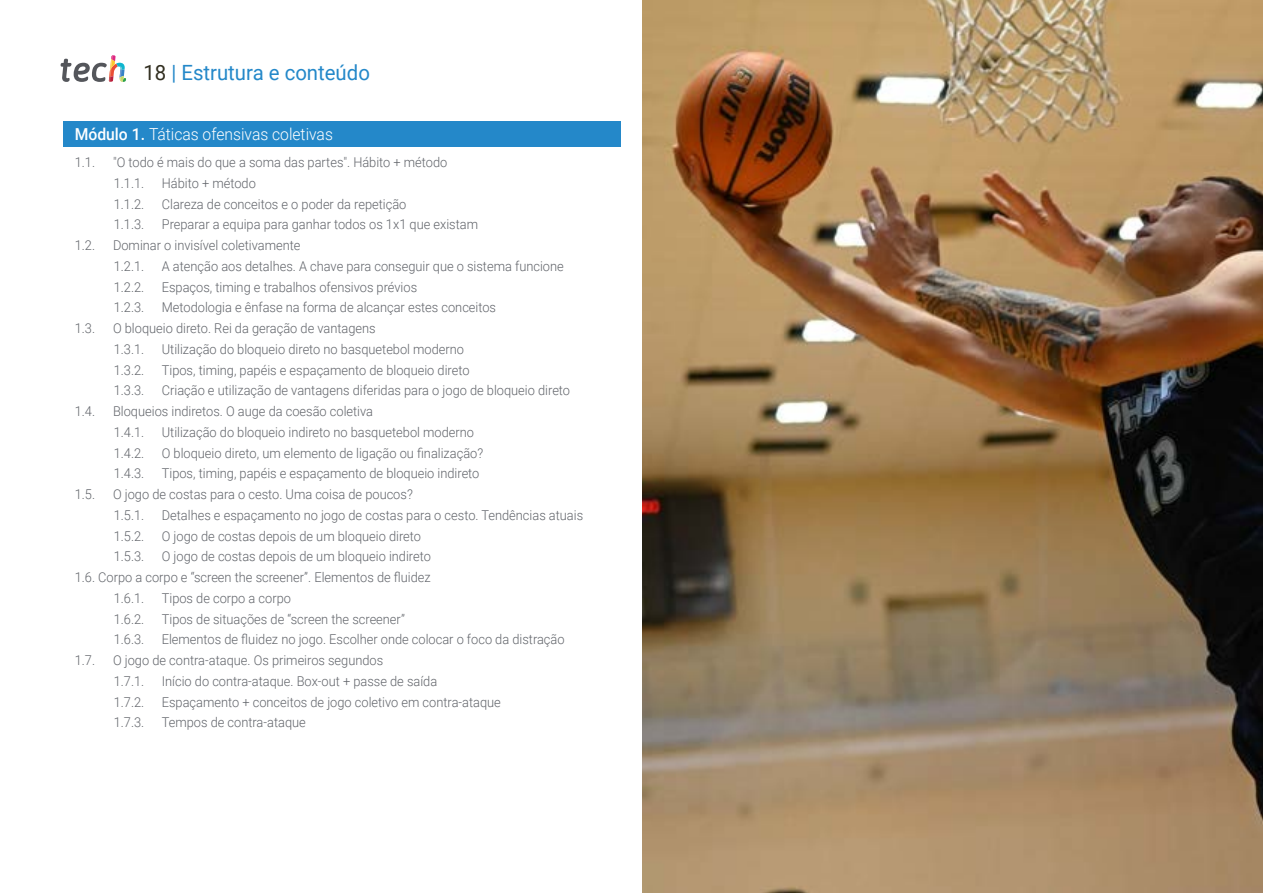
<style>
.page{position:relative;width:1263px;height:893px;background:#fff}
.page>*{position:absolute;margin:0;border:0;box-sizing:border-box;transform-origin:0 0}
.t1{font:21px "Roboto";color:#2488c9}
.t2{font:300 16.5px "Roboto";color:#fff;scale:.95 1}
.t3{font:300 13.5px/20.7px "Roboto";color:#61646a;scale:.95 1}
.s1{color:#312e20}
.s2{font-weight:500}
</style>
<div class="page">
<svg style="left:61px;top:55px;width:65px;height:27px"></svg>
<div style="left:64px;top:121px;width:557px;height:25px;background:#2488c9"></div>
<img style="left:642px;top:0;width:621px;height:893px">
<h1 class="t1" style="left:144px;top:57px;width:228px"><span class="s1">18</span> | Estrutura e conteúdo</h1>
<p class="t2" style="left:75px;top:123px;width:273px"><span class="s2">Módulo 1.</span> Táticas ofensivas coletivas</p>
<p class="t3" style="left:75px;top:151px;width:23px">1.1.</p>
<p class="t3" style="left:113px;top:151px;width:353px">"O todo é mais do que a soma das partes". Hábito + método<br>1.1.1.</p>
<p class="t3" style="left:162px;top:172px;width:101px">Hábito + método</p>
<p class="t3" style="left:114px;top:193px;width:34px">1.1.2.</p>
<p class="t3" style="left:162px;top:193px;width:259px">Clareza de conceitos e o poder da repetição</p>
<p class="t3" style="left:114px;top:214px;width:34px">1.1.3.</p>
<p class="t3" style="left:162px;top:214px;width:334px">Preparar a equipa para ganhar todos os 1x1 que existam</p>
<p class="t3" style="left:75px;top:234px;width:23px">1.2.</p>
<p class="t3" style="left:113px;top:234px;width:199px">Dominar o invisível coletivamente<br>1.2.1.</p>
<p class="t3" style="left:162px;top:255px;width:425px">A atenção aos detalhes. A chave para conseguir que o sistema funcione</p>
<p class="t3" style="left:114px;top:276px;width:34px">1.2.2.</p>
<p class="t3" style="left:162px;top:276px;width:270px">Espaços, timing e trabalhos ofensivos prévios</p>
<p class="t3" style="left:114px;top:297px;width:34px">1.2.3.</p>
<p class="t3" style="left:162px;top:297px;width:353px">Metodologia e ênfase na forma de alcançar estes conceitos</p>
<p class="t3" style="left:75px;top:317px;width:23px">1.3.</p>
<p class="t3" style="left:113px;top:317px;width:278px">O bloqueio direto. Rei da geração de vantagens<br>1.3.1.</p>
<p class="t3" style="left:162px;top:338px;width:320px">Utilização do bloqueio direto no basquetebol moderno</p>
<p class="t3" style="left:114px;top:359px;width:34px">1.3.2.</p>
<p class="t3" style="left:162px;top:359px;width:325px">Tipos, timing, papéis e espaçamento de bloqueio direto</p>
<p class="t3" style="left:114px;top:380px;width:34px">1.3.3.</p>
<p class="t3" style="left:162px;top:380px;width:431px">Criação e utilização de vantagens diferidas para o jogo de bloqueio direto</p>
<p class="t3" style="left:75px;top:400px;width:23px">1.4.</p>
<p class="t3" style="left:113px;top:400px;width:275px">Bloqueios indiretos. O auge da coesão coletiva<br>1.4.1.</p>
<p class="t3" style="left:162px;top:421px;width:330px">Utilização do bloqueio indireto no basquetebol moderno</p>
<p class="t3" style="left:114px;top:442px;width:34px">1.4.2.</p>
<p class="t3" style="left:162px;top:442px;width:340px">O bloqueio direto, um elemento de ligação ou finalização?</p>
<p class="t3" style="left:114px;top:463px;width:34px">1.4.3.</p>
<p class="t3" style="left:162px;top:463px;width:336px">Tipos, timing, papéis e espaçamento de bloqueio indireto</p>
<p class="t3" style="left:75px;top:483px;width:23px">1.5.</p>
<p class="t3" style="left:113px;top:483px;width:317px">O jogo de costas para o cesto. Uma coisa de poucos?<br>1.5.1.</p>
<p class="t3" style="left:162px;top:504px;width:445px">Detalhes e espaçamento no jogo de costas para o cesto. Tendências atuais</p>
<p class="t3" style="left:114px;top:525px;width:34px">1.5.2.</p>
<p class="t3" style="left:162px;top:525px;width:274px">O jogo de costas depois de um bloqueio direto</p>
<p class="t3" style="left:114px;top:546px;width:34px">1.5.3.</p>
<p class="t3" style="left:162px;top:546px;width:285px">O jogo de costas depois de um bloqueio indireto</p>
<p class="t3" style="left:75px;top:566px;width:376px">1.6. Corpo a corpo e “screen the screener”. Elementos de fluidez</p>
<p class="t3" style="left:114px;top:587px;width:34px">1.6.1.</p>
<p class="t3" style="left:162px;top:587px;width:137px">Tipos de corpo a corpo</p>
<p class="t3" style="left:114px;top:608px;width:34px">1.6.2.</p>
<p class="t3" style="left:162px;top:608px;width:257px">Tipos de situações de “screen the screener”</p>
<p class="t3" style="left:114px;top:629px;width:34px">1.6.3.</p>
<p class="t3" style="left:162px;top:629px;width:425px">Elementos de fluidez no jogo. Escolher onde colocar o foco da distração</p>
<p class="t3" style="left:75px;top:649px;width:23px">1.7.</p>
<p class="t3" style="left:113px;top:649px;width:286px">O jogo de contra-ataque. Os primeiros segundos<br>1.7.1.</p>
<p class="t3" style="left:162px;top:670px;width:291px">Início do contra-ataque. Box-out + passe de saída</p>
<p class="t3" style="left:114px;top:691px;width:34px">1.7.2.</p>
<p class="t3" style="left:162px;top:691px;width:358px">Espaçamento + conceitos de jogo coletivo em contra-ataque</p>
<p class="t3" style="left:114px;top:712px;width:34px">1.7.3.</p>
<p class="t3" style="left:162px;top:712px;width:153px">Tempos de contra-ataque</p>
</div>
